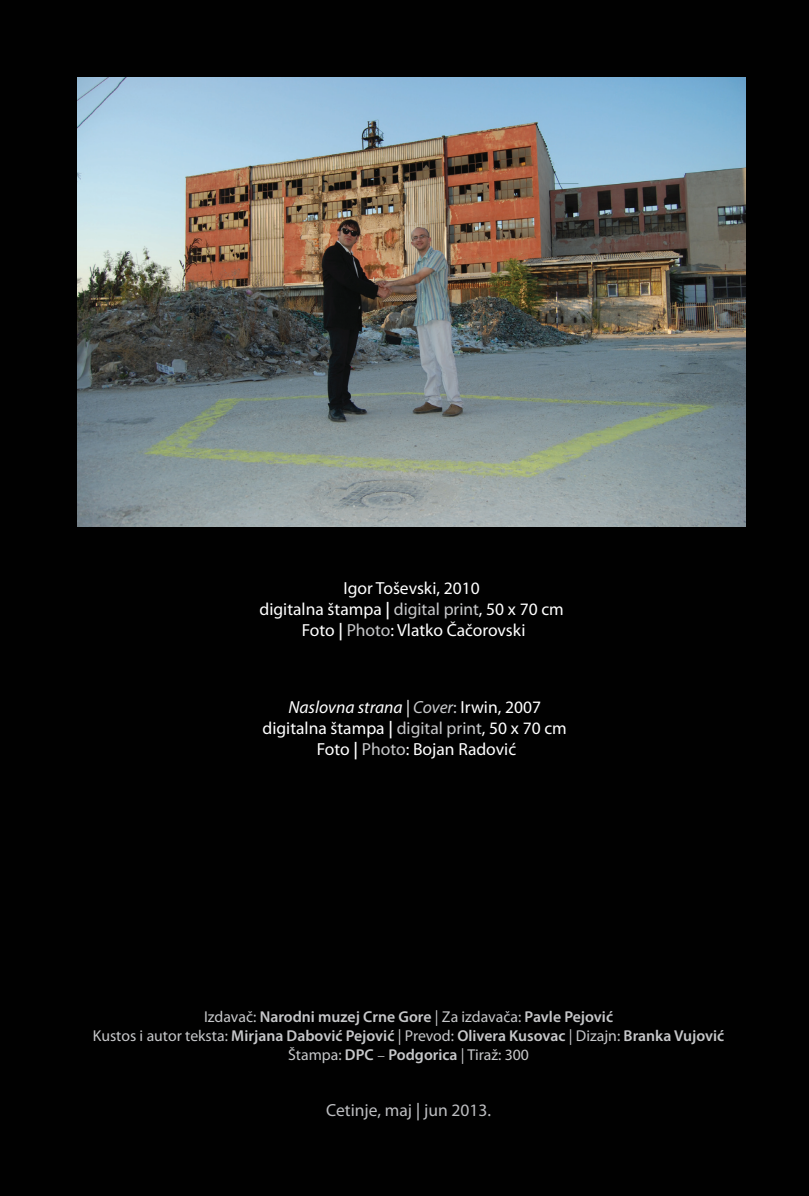
<style>
.page{position:relative;width:809px;height:1196px;background:#010101}
.page>*{position:absolute;margin:0;border:0;box-sizing:border-box;transform-origin:0 0}
.t1{font:17.5px/21px "Myriad Pro";color:#fff;text-align:center}
.t2{font:17.5px "Myriad Pro";color:#bcbdc0}
.t3{font:600 15.75px/18.9px "Myriad Pro";color:#c7c8ca;text-align:center}
.s1{font-weight:600}
.s2{color:#c7c8ca}
.s3{font-style:italic}
.s4{font-family:"Minion Pro";font-style:italic}
.s5{font-style:italic;color:#c7c8ca}
.s6{font-weight:400}
.s7{font-family:"Minion Pro";font-weight:400}
.s8{font-family:"Minion Pro";font-weight:600}
</style>
<div class="page">
<img style="left:78px;top:78px;width:668px;height:448px">
<p class="t1" style="left:260px;top:577px;width:306px">Igor Toševski, 2010<br>digitalna štampa <span class="s1">|</span> <span class="s2">digital print</span>, 50 x 70 cm<br>Foto <span class="s1">|</span> <span class="s2">Photo</span>: Vlatko Čačorovski</p>
<p class="t1" style="left:262px;top:696px;width:306px"><span class="s3">Naslovna strana</span> <span class="s4">|</span> <span class="s5">Cover</span><span class="s2">:</span> Irwin, 2007 digitalna štampa <span class="s1">|</span> <span class="s2">digital print</span>, 50 x 70 cm<br>Foto <span class="s1">|</span> <span class="s2">Photo</span>: Bojan Radović</p>
<p class="t3" style="left:93px;top:1007px;width:633px"><span class="s6">Izdavač:</span> Narodni muzej Crne Gore <span class="s6">| Za izdavača:</span> Pavle Pejović<br><span class="s6">Kustos i autor teksta:</span> Mirjana Dabović Pejović <span class="s6">| Prevod:</span> Olivera Kusovac <span class="s6">| Dizajn:</span> Branka Vujović<br><span class="s6">Štampa:</span> DPC <span class="s7">–</span> Podgorica <span class="s6">| Tiraž: 300</span></p>
<p class="t2" style="left:326px;top:1099px;width:166px">Cetinje, maj <span class="s8">|</span> jun 2013.</p>
</div>
